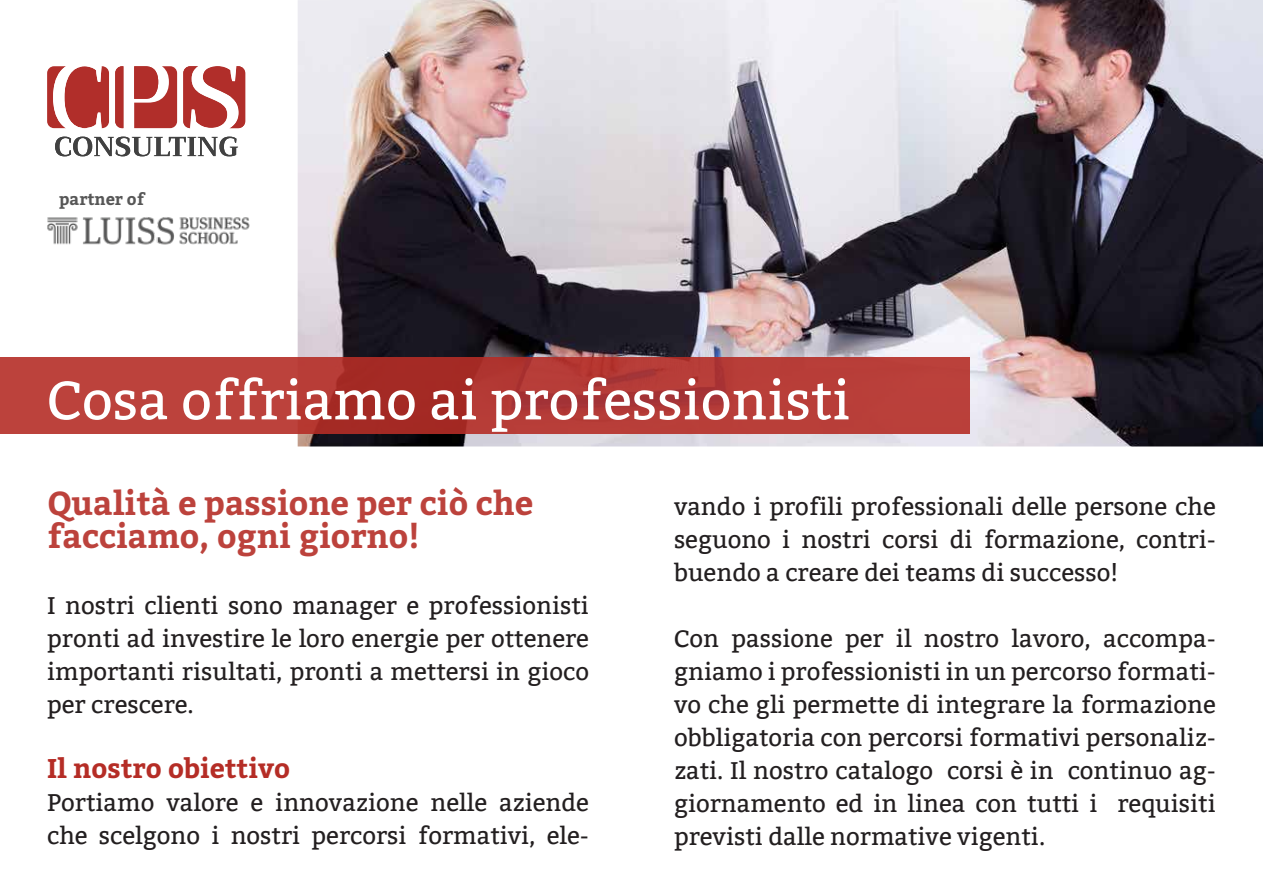
<style>
.page{position:relative;width:1263px;height:893px;background:#fff}
.page>*{position:absolute;margin:0;border:0;box-sizing:border-box;transform-origin:0 0}
.t1{font:54px "Bitter";color:#fff}
.t2{font:700 33px/33px "Bitter";color:rgb(181 45 38/.9)}
.t3{font:700 27px "Bitter";color:#b52d26}
.t4{font:24px/33px "Bitter";color:#231f20;text-align:justify}
.t5{font:700 16.5px "Bitter";color:#575757}
</style>
<div class="page">
<img style="left:298px;top:0;width:965px;height:446px">
<svg style="left:0;top:357px;width:970px;height:77px;background:#b43b36"></svg>
<img style="left:47px;top:217px;width:203px;height:28px">
<svg style="left:55px;top:137px;width:183px;height:19px"></svg>
<svg style="left:183px;top:66px;width:62px;height:63px"></svg>
<svg style="left:115px;top:66px;width:62px;height:63px"></svg>
<svg style="left:47px;top:66px;width:62px;height:62px"></svg>
<p class="t5" style="left:59px;top:189px;width:87px">partner of</p>
<h1 class="t1" style="left:47px;top:369px;width:805px">Cosa offriamo ai professionisti</h1>
<h2 class="t2" style="left:47px;top:487px;width:488px">Qualità e passione per ciò che facciamo, ogni giorno!</h2>
<p class="t4" style="left:47px;top:589px;width:543px">I nostri clienti sono manager e professionisti pronti ad investire le loro energie per ottenere importanti risultati, pronti a mettersi in gioco per crescere.</p>
<p class="t3" style="left:47px;top:752px;width:245px">Il nostro obiettivo</p>
<p class="t4" style="left:47px;top:786px;width:543px">Portiamo valore e innovazione nelle aziende che scelgono i nostri percorsi formativi, ele-</p>
<p class="t4" style="left:674px;top:490px;width:543px">vando i profili professionali delle persone che seguono i nostri corsi di formazione, contri&shy;buendo a creare dei teams di successo!</p>
<p class="t4" style="left:674px;top:622px;width:543px">Con passione per il nostro lavoro, accompa&shy;gniamo i professionisti in un percorso formati&shy;vo che gli permette di integrare la formazione obbligatoria con percorsi formativi personaliz&shy;zati. Il nostro catalogo corsi è in continuo ag&shy;giornamento ed in linea con tutti i requisiti previsti dalle normative vigenti.</p>
</div>
